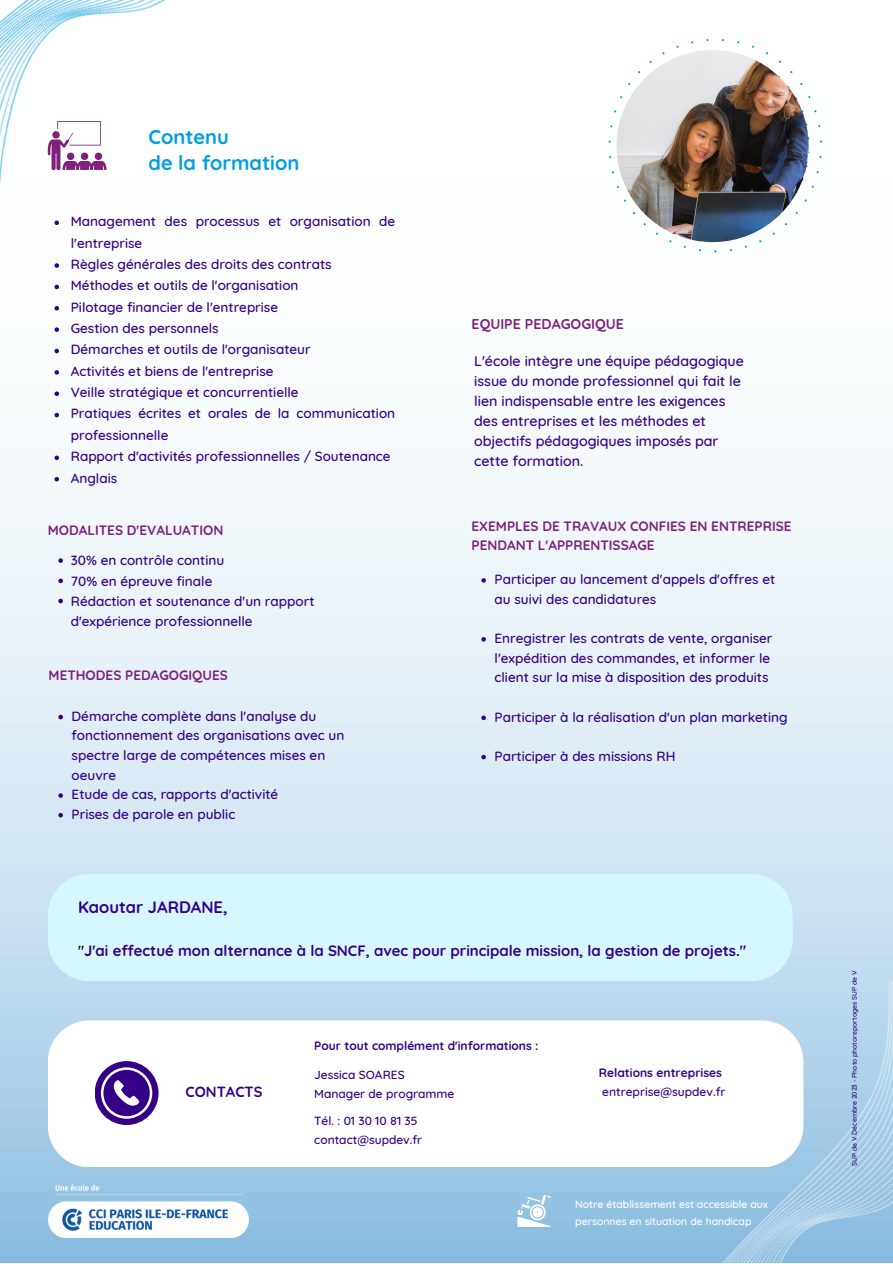
<style>
.page{position:relative;width:893px;height:1264px;background:#fff}
.page>*{position:absolute;margin:0;border:0;box-sizing:border-box;transform-origin:0 0}
.t1{font:700 20.1px "Quicksand";color:#009ee0}
.t2{font:700 16.5px "Quicksand";color:#330086}
.t3{font:700 15px "Quicksand";color:#330086}
.t4{font:700 14.7px "Quicksand";color:#330086}
.t5{font:500 14.25px/20.2px "Quicksand";color:#330086}
.t6{font:700 14.1px "Quicksand";color:#7e217d}
.t7{font:500 13.5px/19.6px "Quicksand";color:#330086}
.t8{font:700 13.5px/19.6px "Quicksand";color:#7e217d}
.t9{font:500 12px "Quicksand";color:#330086}
.t10{font:700 12px "Quicksand";color:#330086}
.t11{font:500 10.5px/16.5px "Quicksand";color:#fff}
.t12{font:500 6.75px "Quicksand";color:#330086}
.s1{font-weight:500;color:#000}
</style>
<div class="page">
<img style="left:0;top:252px;width:892px;height:1010px">
<img style="left:561px;top:911px;width:331px;height:351px">
<img style="left:0;top:0;width:350px;height:381px">
<svg style="left:48px;top:1020px;width:755px;height:147px"></svg>
<div style="left:95px;top:1061px;width:63px;height:63px;background:#330086;border-radius:50%"></div>
<svg style="left:101px;top:1067px;width:51px;height:51px"></svg>
<svg style="left:517px;top:1194px;width:34px;height:32px"></svg>
<div style="left:48px;top:874px;width:744px;height:107px;background:#d7f7ff"></div>
<svg style="left:608px;top:39px;width:214px;height:213px"></svg>
<img style="left:616px;top:50px;width:192px;height:192px;border-radius:50%">
<img style="left:49px;top:1184px;width:200px;height:53px">
<svg style="left:481px;top:578px;width:5px;height:4px"></svg>
<svg style="left:481px;top:637px;width:5px;height:4px"></svg>
<svg style="left:481px;top:715px;width:5px;height:5px"></svg>
<svg style="left:481px;top:754px;width:5px;height:5px"></svg>
<svg style="left:58px;top:714px;width:5px;height:5px"></svg>
<svg style="left:58px;top:793px;width:5px;height:4px"></svg>
<svg style="left:58px;top:813px;width:5px;height:4px"></svg>
<svg style="left:54px;top:220px;width:5px;height:5px"></svg>
<svg style="left:54px;top:263px;width:5px;height:5px"></svg>
<svg style="left:54px;top:285px;width:5px;height:4px"></svg>
<svg style="left:54px;top:306px;width:5px;height:4px"></svg>
<svg style="left:54px;top:327px;width:5px;height:5px"></svg>
<svg style="left:54px;top:349px;width:5px;height:4px"></svg>
<svg style="left:54px;top:370px;width:5px;height:4px"></svg>
<svg style="left:54px;top:391px;width:5px;height:5px"></svg>
<svg style="left:54px;top:413px;width:5px;height:4px"></svg>
<svg style="left:54px;top:455px;width:5px;height:5px"></svg>
<svg style="left:54px;top:477px;width:5px;height:4px"></svg>
<svg style="left:58px;top:558px;width:5px;height:5px"></svg>
<svg style="left:58px;top:578px;width:5px;height:5px"></svg>
<svg style="left:58px;top:598px;width:5px;height:5px"></svg>
<p class="t1" style="left:148px;top:124px;width:82px">Contenu</p>
<p class="t1" style="left:148px;top:150px;width:152px">de la formation</p>
<p class="t7" style="left:71px;top:210px;width:326px;line-height:21.3px">Management des processus et organisation de l'entreprise</p>
<p class="t7" style="left:71px;top:254px;width:262px">Règles générales des droits des contrats</p>
<p class="t7" style="left:71px;top:275px;width:229px">Méthodes et outils de l'organisation</p>
<p class="t7" style="left:71px;top:297px;width:209px">Pilotage financier de l'entreprise</p>
<p class="t7" style="left:71px;top:318px;width:149px">Gestion des personnels</p>
<p class="t7" style="left:71px;top:339px;width:241px">Démarches et outils de l'organisateur</p>
<p class="t7" style="left:71px;top:361px;width:204px">Activités et biens de l'entreprise</p>
<p class="t7" style="left:71px;top:382px;width:229px">Veille stratégique et concurrentielle</p>
<p class="t7" style="left:71px;top:403px;width:326px;line-height:21.3px">Pratiques écrites et orales de la communication professionnelle</p>
<p class="t7" style="left:71px;top:446px;width:321px">Rapport d'activités professionnelles / Soutenance</p>
<p class="t7" style="left:71px;top:467px;width:48px">Anglais</p>
<p class="t8" style="left:48px;top:519px;width:177px">MODALITES D'EVALUATION</p>
<p class="t7" style="left:71px;top:550px;width:155px">30% en contrôle continu</p>
<p class="t7" style="left:71px;top:570px;width:143px">70% en épreuve finale</p>
<p class="t7" style="left:71px;top:590px;width:245px;line-height:20.2px">Rédaction et soutenance d'un rapport d'expérience professionnelle</p>
<p class="t8" style="left:49px;top:665px;width:181px">METHODES PEDAGOGIQUES</p>
<p class="t7" style="left:72px;top:706px;width:274px">Démarche complète dans l'analyse du fonctionnement des organisations avec un spectre large de compétences mises en oeuvre</p>
<p class="t7" style="left:72px;top:784px;width:208px">Etude de cas, rapports d'activité</p>
<p class="t7" style="left:72px;top:804px;width:165px">Prises de parole en public</p>
<p class="t6" style="left:471px;top:315px;width:154px">EQUIPE PEDAGOGIQUE</p>
<p class="t5" style="left:474px;top:350px;width:271px">L'école intègre une équipe pédagogique issue du monde professionnel qui fait le lien indispensable entre les exigences des entreprises et les méthodes et objectifs pédagogiques imposés par cette formation.</p>
<p class="t8" style="left:471px;top:515px;width:321px">EXEMPLES DE TRAVAUX CONFIES EN ENTREPRISE<br>PENDANT L'APPRENTISSAGE</p>
<p class="t7" style="left:494px;top:569px;width:282px">Participer au lancement d'appels d'offres et au suivi des candidatures</p>
<p class="t7" style="left:494px;top:628px;width:279px">Enregistrer les contrats de vente, organiser l'expédition des commandes, et informer le client sur la mise à disposition des produits</p>
<p class="t7" style="left:494px;top:706px;width:294px">Participer à la réalisation d'un plan marketing</p>
<p class="t7" style="left:494px;top:746px;width:182px">Participer à des missions RH</p>
<p class="t2" style="left:78px;top:896px;width:151px">Kaoutar JARDANE,</p>
<p class="t3" style="left:78px;top:941px;width:669px"><span class="s1">"</span>J'ai effectué mon alternance à la SNCF, avec pour principale mission, la gestion de projets."</p>
<p class="t4" style="left:185px;top:1081px;width:78px">CONTACTS</p>
<p class="t10" style="left:314px;top:1037px;width:226px">Pour tout complément d'informations :</p>
<p class="t9" style="left:314px;top:1066px;width:92px">Jessica SOARES</p>
<p class="t9" style="left:314px;top:1086px;width:142px">Manager de programme</p>
<p class="t9" style="left:314px;top:1112px;width:105px">Tél. : 01 30 10 81 35</p>
<p class="t9" style="left:314px;top:1132px;width:109px">contact@supdev.fr</p>
<p class="t10" style="left:599px;top:1064px;width:125px">Relations entreprises</p>
<p class="t9" style="left:602px;top:1083px;width:125px">entreprise@supdev.fr</p>
<p class="t11" style="left:575px;top:1196px;width:194px">Notre établissement est accessible aux personnes en situation de handicap</p>
<p class="t12" style="left:850px;top:1165px;width:197px;rotate:-90deg">SUP de V Décembre 2023 - Photo photoreportages SUP de V</p>
</div>
